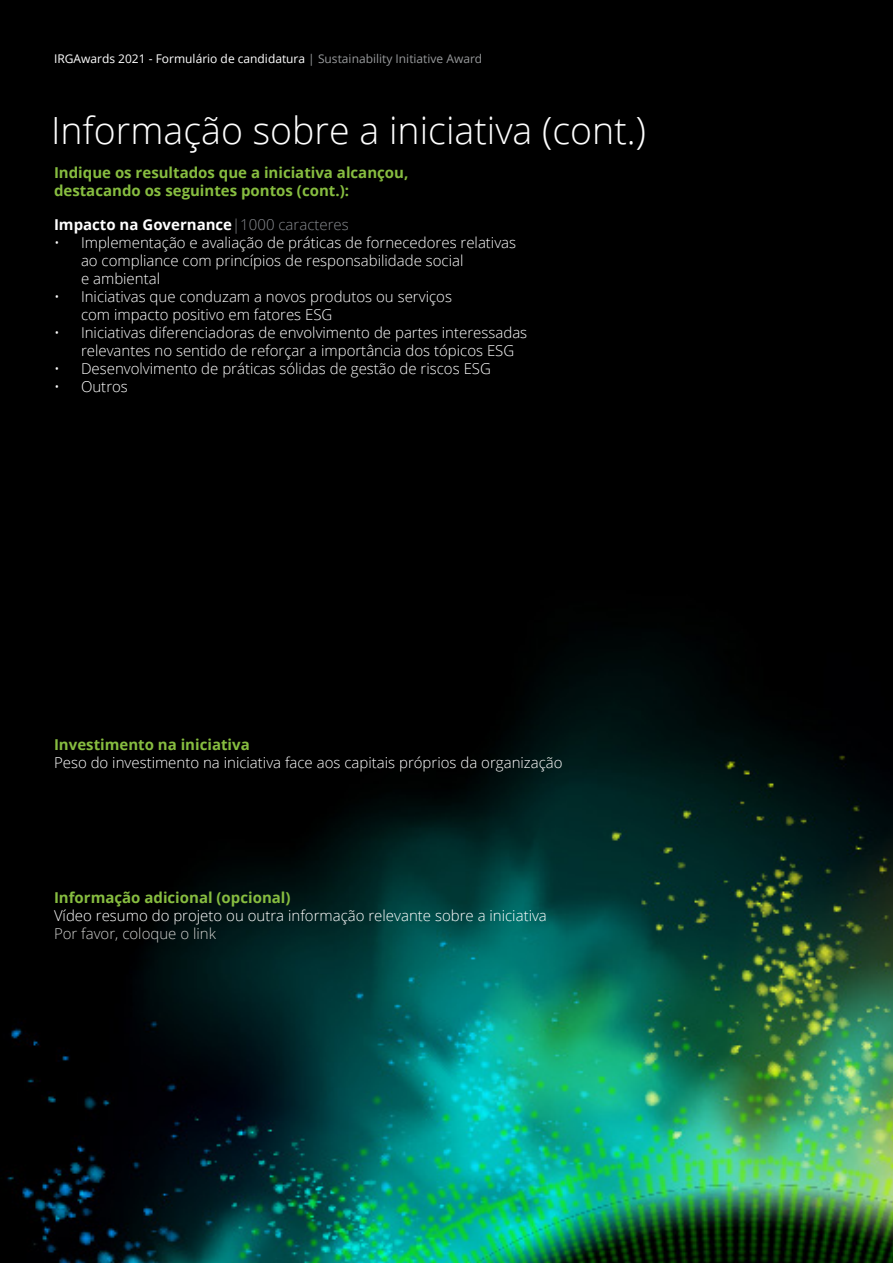
<style>
.page{position:relative;width:893px;height:1263px;background:#fff}
.page>*{position:absolute;margin:0;border:0;box-sizing:border-box;transform-origin:0 0}
.t1{font:300 37.5px "Open Sans";color:#fff}
.t2{font:300 15px/18px "Open Sans";color:#fff}
.t3{font:700 15px/18px "Open Sans";color:#87bd40}
.t4{font:700 15px "Open Sans";color:#fff}
.t5{font:300 15px "Open Sans";color:#d0d0ce}
.t6{font:12px "Open Sans";color:#fff}
.s1{color:#97999b}
.s2{font-weight:300;color:#878a8f}
</style>
<div class="page">
<img style="left:0;top:0;width:893px;height:1263px">
<p class="t6" style="left:54px;top:51px;width:430px">IRGAwards 2021 - Formulário de candidatura <span class="s1">| Sustainability Initiative Award</span></p>
<h1 class="t1" style="left:51px;top:105px;width:597px">Informação sobre a iniciativa (cont.)</h1>
<p class="t3" style="left:54px;top:163px;width:356px">Indique os resultados que a iniciativa alcançou, destacando os seguintes pontos (cont.):</p>
<p class="t4" style="left:54px;top:214px;width:296px">Impacto na Governance<span class="s2">|1000 caracteres</span></p>
<p class="t2" style="left:81px;top:234px;width:437px;text-indent:-27px">• Implementação e avaliação de práticas de fornecedores relativas ao compliance com princípios de responsabilidade social<br>e ambiental</p>
<p class="t2" style="left:81px;top:288px;width:372px;text-indent:-27px">• Iniciativas que conduzam a novos produtos ou serviços com impacto positivo em fatores ESG</p>
<p class="t2" style="left:81px;top:324px;width:448px;text-indent:-27px">• Iniciativas diferenciadoras de envolvimento de partes interessadas relevantes no sentido de reforçar a importância dos tópicos ESG</p>
<p class="t2" style="left:54px;top:360px;width:438px">• Desenvolvimento de práticas sólidas de gestão de riscos ESG</p>
<p class="t2" style="left:54px;top:378px;width:75px">• Outros</p>
<p class="t3" style="left:54px;top:735px;width:197px">Investimento na iniciativa</p>
<p class="t2" style="left:54px;top:753px;width:510px">Peso do investimento na iniciativa face aos capitais próprios da organização</p>
<p class="t3" style="left:54px;top:888px;width:238px">Informação adicional (opcional)</p>
<p class="t2" style="left:54px;top:906px;width:494px">Vídeo resumo do projeto ou outra informação relevante sobre a iniciativa</p>
<p class="t5" style="left:54px;top:923px;width:163px">Por favor, coloque o link</p>
</div>
